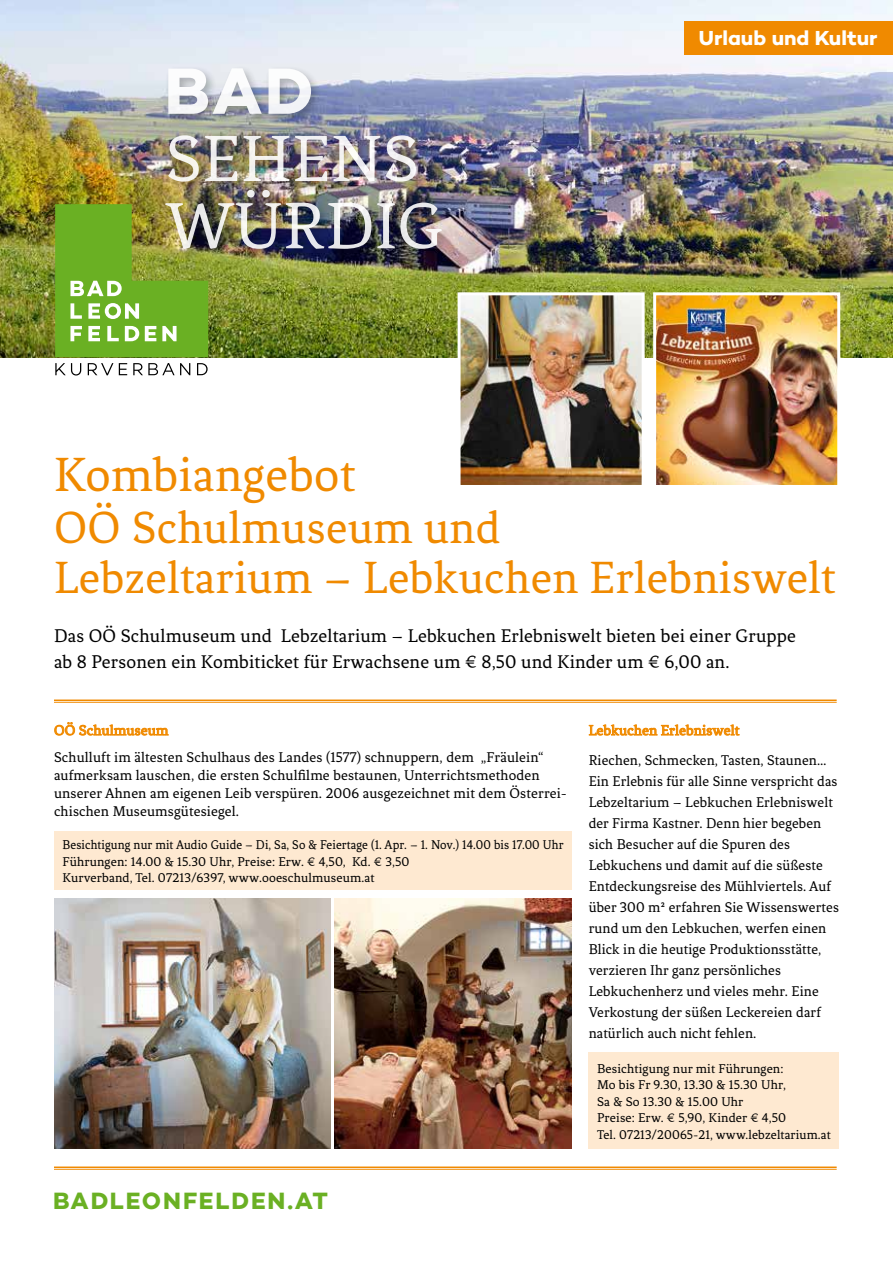
<style>
.page{position:relative;width:893px;height:1263px;background:#fff}
.page>*{position:absolute;margin:0;border:0;box-sizing:border-box;transform-origin:0 0}
.t1{font:69.45px/67.2px "Fenix";letter-spacing:.01em;color:#fff}
.t2{font:700 66.45px "Campton";color:#fff}
.t3{font:51px "Fenix";letter-spacing:.01em;color:#f08a00}
.t4{font:48px/49.5px "Fenix";letter-spacing:.01em;color:#f08a00}
.t5{font:700 24px "Campton";letter-spacing:.08em;color:#6ab023}
.t6{font:700 20.7px "Campton";color:#fff}
.t7{font:19.5px/25.5px "Fenix";letter-spacing:.01em;color:#000}
.t8{font:15px/21px "Fenix";letter-spacing:.01em;color:#000}
.t9{font:15px "Fenix";letter-spacing:.01em;color:#f08a00}
.t10{font:13.5px/16.5px "Fenix";letter-spacing:.01em;color:#000;scale:.94 1}
.t11{font:13.5px/16.5px "Fenix";letter-spacing:.01em;color:#000}
</style>
<div class="page">
<div style="left:589px;top:1052px;width:250px;height:96px;background:#fee9d1"></div>
<div style="left:54px;top:831px;width:518px;height:58px;background:#fee9d1"></div>
<img style="left:0;top:0;width:893px;height:357px">
<div style="left:162px;top:65px;width:291px;height:196px;background:#000;opacity:.3"></div>
<svg style="left:54px;top:722px;width:115px;height:14px"></svg>
<hr style="left:54px;top:699px;width:783px;height:2px;background:#f08a00">
<hr style="left:54px;top:702px;width:783px;height:1px;background:#f08a00">
<hr style="left:54px;top:1166px;width:783px;height:2px;background:#f08a00">
<hr style="left:54px;top:1169px;width:783px;height:1px;background:#f08a00">
<div style="left:685px;top:21px;width:208px;height:34px;background:#f08a00"></div>
<img style="left:55px;top:204px;width:153px;height:153px">
<svg style="left:55px;top:363px;width:153px;height:12px"></svg>
<svg style="left:589px;top:724px;width:151px;height:12px"></svg>
<img style="left:462px;top:296px;width:179px;height:188px">
<div style="left:458px;top:292px;width:187px;height:196px;border:3px solid #fff"></div>
<img style="left:657px;top:296px;width:179px;height:188px">
<div style="left:653px;top:292px;width:187px;height:196px;border:3px solid #fff"></div>
<img style="left:54px;top:898px;width:276px;height:250px">
<img style="left:335px;top:898px;width:237px;height:250px">
<h2 class="t2" style="left:164px;top:49px;width:151px">BAD</h2>
<h1 class="t1" style="left:166px;top:125px;width:279px">SEHENS<br>WÜRDIG</h1>
<h3 class="t6" style="left:699px;top:25px;width:180px">Urlaub und Kultur</h3>
<h3 class="t3" style="left:54px;top:446px;width:303px">Kombiangebot</h3>
<h3 class="t4" style="left:54px;top:503px;width:783px">OÖ Schulmuseum und<br>Lebzeltarium – Lebkuchen Erlebniswelt</h3>
<h3 class="t7" style="left:54px;top:623px;width:744px">Das OÖ Schulmuseum und Lebzeltarium – Lebkuchen Erlebniswelt bieten bei einer Gruppe ab 8 Personen ein Kombiticket für Erwachsene um € 8,50 und Kinder um € 6,00 an.</h3>
<p class="t9" style="left:54px;top:722px;width:116px">OÖ Schulmuseum</p>
<p class="t8" style="left:54px;top:748px;width:514px;line-height:18px">Schulluft im ältesten Schulhaus des Landes (1577) schnuppern, dem „Fräulein“ aufmerksam lauschen, die ersten Schulfilme bestaunen, Unterrichtsmethoden unserer Ahnen am eigenen Leib verspüren. 2006 ausgezeichnet mit dem Österrei&shy;chischen Museumsgütesiegel.</p>
<p class="t10" style="left:63px;top:836px;width:535px">Besichtigung nur mit Audio Guide – Di, Sa, So &amp; Feiertage (1. Apr. – 1. Nov.) 14.00 bis 17.00 Uhr<br>Führungen: 14.00 &amp; 15.30 Uhr, Preise: Erw. € 4,50, Kd. € 3,50<br>Kurverband, Tel. 07213/6397, www.ooeschulmuseum.at</p>
<h3 class="t5" style="left:53px;top:1185px;width:276px">BADLEONFELDEN.AT</h3>
<p class="t9" style="left:589px;top:722px;width:152px">Lebkuchen Erlebniswelt</p>
<p class="t8" style="left:589px;top:750px;width:252px">Riechen, Schmecken, Tasten, Staunen… Ein Erlebnis für alle Sinne verspricht das Lebzeltarium – Lebkuchen Erlebniswelt der Firma Kastner. Denn hier begeben sich Besucher auf die Spuren des Lebkuchens und damit auf die süßeste Entdeckungsreise des Mühlviertels. Auf über 300 m² erfahren Sie Wissenswertes rund um den Lebkuchen, werfen einen Blick in die heutige Produktionsstätte, verzieren Ihr ganz persönliches Lebkuchenherz und vieles mehr. Eine Verkostung der süßen Leckereien darf natürlich auch nicht fehlen.</p>
<p class="t11" style="left:597px;top:1060px;width:235px">Besichtigung nur mit Führungen:<br>Mo bis Fr 9.30, 13.30 &amp; 15.30 Uhr,<br>Sa &amp; So 13.30 &amp; 15.00 Uhr<br>Preise: Erw. € 5,90, Kinder € 4,50<br>Tel. 07213/20065-21, www.lebzeltarium.at</p>
</div>
